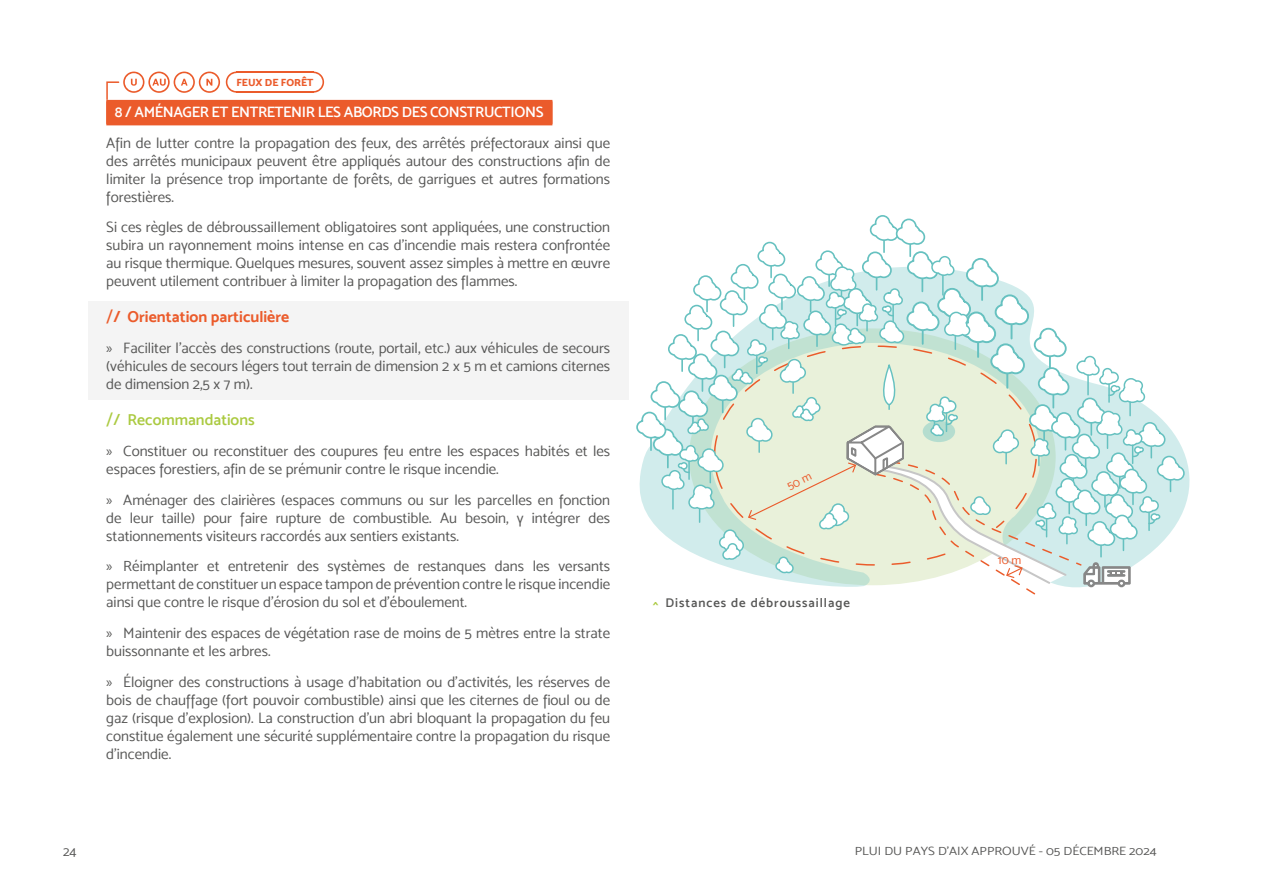
<style>
.page{position:relative;width:1263px;height:893px;background:#fff}
.page>*{position:absolute;margin:0;border:0;box-sizing:border-box;transform-origin:0 0}
.t1{font:15.75px "Mosk Bold 700";color:#eb5b2b}
.t2{font:15.75px "Mosk Semi Bold 600";color:#abca41}
.t3{font:15px/18px "Mosk Normal 400";color:#575756;text-align:justify}
.t4{font:15px "Mosk Semi Bold 600";letter-spacing:-.025em;color:#fff}
.t5{font:13.5px "Mosk Normal 400";color:#575756}
.t6{font:12.9px "Mosk Semi Bold 600";letter-spacing:.075em;color:#575756}
.t7{font:12px "Mosk Normal 400";color:#575756;scale:1.1 1}
.t8{font:12px "Mosk Normal 400";color:#eb5b2b}
.t9{font:10.35px "Mosk Extra Bold 800";color:#eb5b2b}
.s1{font-family:"Interstate"}
.s2{font-family:"Myriad Pro"}
.s3{color:#abca41}
</style>
<div class="page">
<div style="left:88px;top:302px;width:540px;height:98px;background:#f4f4f4"></div>
<div style="left:106px;top:101px;width:446px;height:24px;background:#eb5b2b"></div>
<div style="left:106px;top:100px;width:446px;height:24px;background:#eb5b2b"></div>
<svg style="left:106px;top:72px;width:114px;height:28px"></svg>
<svg style="left:226px;top:72px;width:10px;height:21px"></svg>
<svg style="left:314px;top:72px;width:10px;height:21px"></svg>
<hr style="left:236px;top:72px;width:78px;height:1px;background:#eb5b2b">
<hr style="left:236px;top:91px;width:78px;height:2px;background:#eb5b2b">
<svg style="left:636px;top:215px;width:549px;height:380px"></svg>
<p class="t9" style="left:236px;top:76px;width:79px">FEUX DE FORÊT</p>
<p class="t4" style="left:115px;top:103px;width:430px">8 / AMÉNAGER ET ENTRETENIR LES ABORDS DES CONSTRUCTIONS</p>
<p class="t3" style="left:106px;top:133px;width:505px">Afin de lutter contre la propagation des feux, des arrêtés préfectoraux ainsi que des arrêtés municipaux peuvent être appliqués autour des constructions afin de limiter la présence trop importante de forêts, de garrigues et autres formations forestières.</p>
<p class="t3" style="left:106px;top:218px;width:505px">Si ces règles de débroussaillement obligatoires sont appliquées, une construction subira un rayonnement moins intense en cas d'incendie mais restera confrontée au risque thermique. Quelques mesures, souvent assez simples à mettre en œuvre peuvent utilement contribuer à limiter la propagation des flammes.</p>
<p class="t1" style="left:106px;top:307px;width:184px"><span class="s1">/</span>/ Orientation particulière</p>
<p class="t3" style="left:106px;top:339px;width:505px"><span class="s2">»</span> Faciliter l'accès des constructions (route, portail, etc.) aux véhicules de secours (véhicules de secours légers tout terrain de dimension 2 x 5 m et camions citernes de dimension 2,5 x 7 m).</p>
<p class="t2" style="left:106px;top:410px;width:150px"><span class="s1">/</span>/ Recommandations</p>
<p class="t3" style="left:106px;top:442px;width:505px"><span class="s2">»</span> Constituer ou reconstituer des coupures feu entre les espaces habités et les espaces forestiers, afin de se prémunir contre le risque incendie.</p>
<p class="t3" style="left:106px;top:490px;width:505px"><span class="s2">»</span> Aménager des clairières (espaces communs ou sur les parcelles en fonction de leur taille) pour faire rupture de combustible. Au besoin, y intégrer des stationnements visiteurs raccordés aux sentiers existants.</p>
<p class="t3" style="left:106px;top:557px;width:505px"><span class="s2">»</span> Réimplanter et entretenir des systèmes de restanques dans les versants permettant de constituer un espace tampon de prévention contre le risque incendie ainsi que contre le risque d’érosion du sol et d’éboulement.</p>
<p class="t3" style="left:106px;top:624px;width:505px"><span class="s2">»</span> Maintenir des espaces de végétation rase de moins de 5 mètres entre la strate buissonnante et les arbres.</p>
<p class="t3" style="left:106px;top:673px;width:505px"><span class="s2">»</span> Éloigner des constructions à usage d'habitation ou d'activités, les réserves de bois de chauffage (fort pouvoir combustible) ainsi que les citernes de fioul ou de gaz (risque d'explosion). La construction d'un abri bloquant la propagation du feu constitue également une sécurité supplémentaire contre la propagation du risque d'incendie.</p>
<p class="t6" style="left:653px;top:594px;width:199px"><span class="s3">^</span> Distances de débroussaillage</p>
<p class="t8" style="left:998px;top:553px;width:25px">10 m</p>
<p class="t5" style="left:63px;top:843px;width:15px">24</p>
<p class="t7" style="left:855px;top:844px;width:276px">PLUI DU PAYS D'AIX APPROUVÉ - 05 DÉCEMBRE 2024</p>
</div>
